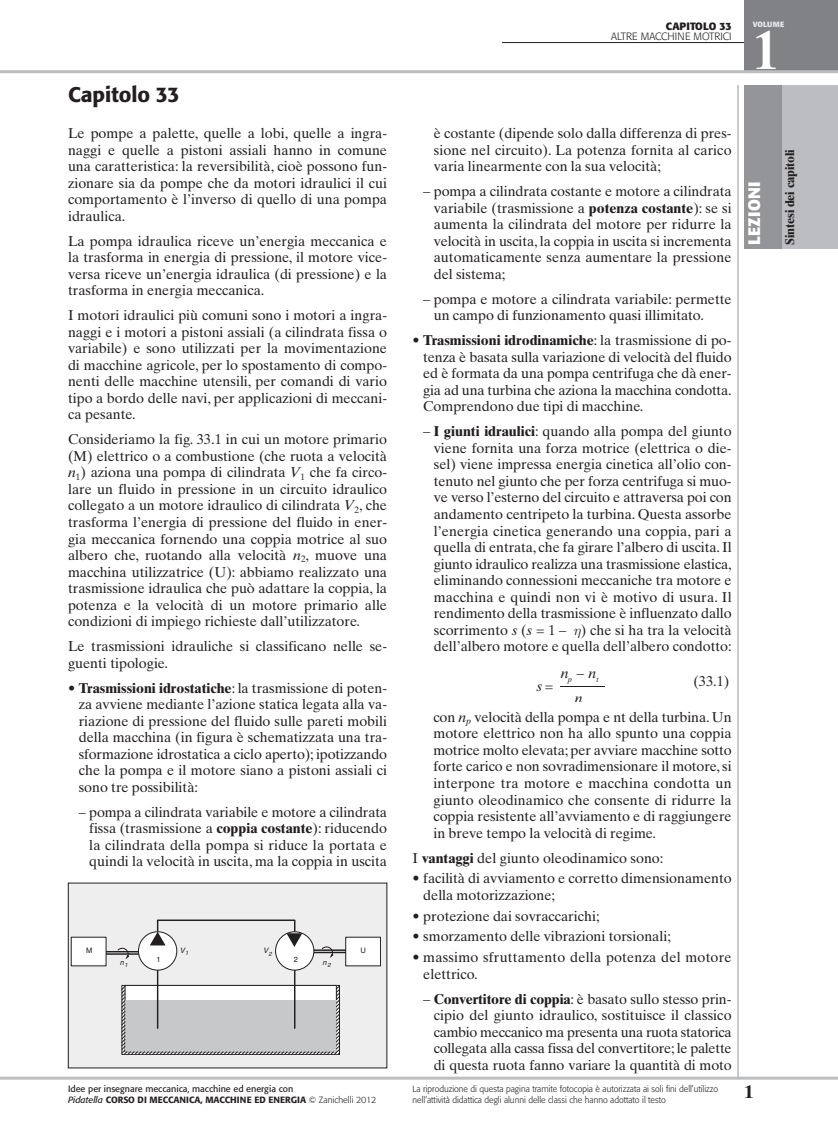
<style>
.page{position:relative;width:838px;height:1132px;background:#fff}
.page>*{position:absolute;margin:0;border:0;box-sizing:border-box;transform-origin:0 0}
.t1{font:700 54px "Times Ten";color:#fff;scale:.8 1}
.t2{font:500 21px "Formata";color:#231f20}
.t3{font:700 18px "Times Ten";color:#231f20}
.t4{font:700 16.5px "Formata";letter-spacing:.02em;color:#fff}
.t5{font:14.25px/16.5px "Times Ten";color:#231f20;text-align:justify}
.t6{font:italic 14.25px "Times Ten";color:#231f20}
.t7{font:700 12.75px "Times Ten";letter-spacing:-.015em;color:#231f20}
.t8{font:300 10.5px "Formata";color:#231f20}
.t9{font:700 10.5px "Formata";color:#231f20}
.t10{font:300 9px/10.5px "Formata";color:#231f20;scale:.96 1}
.t11{font:9px/10.5px "Formata";color:#231f20}
.t12{font:italic 7.95px "Times Ten";color:#231f20}
.t13{font:700 7.5px "Formata";letter-spacing:.02em;color:#e7e8e9}
.t14{font:italic 7.5px "Helvetica";color:#231f20}
.t15{font:7.5px "Helvetica";color:#231f20}
.t16{font:italic 5.85px "Helvetica";color:#231f20}
.s1{font-style:italic}
.s2{font-weight:700}
.s3{font-weight:500}
.s4{font-weight:300}
.s5{font-style:normal}
</style>
<div class="page">
<hr style="left:502px;top:42px;width:255px;height:1px;background:#231f20">
<div style="left:744px;top:0;width:94px;height:72px;background:#808285"></div>
<hr style="left:737px;top:85px;width:1px;height:993px;background:#939598">
<hr style="left:0;top:1076px;width:838px;height:3px;background:#bcbdc0">
<hr style="left:0;top:70px;width:838px;height:3px;background:#bcbdc0">
<div style="left:744px;top:85px;width:94px;height:164px;background:#bcbdc0"></div>
<div style="left:744px;top:85px;width:37px;height:164px;background:#939598"></div>
<hr style="left:560px;top:686px;width:45px;height:1px;background:#231f20">
<div style="left:68px;top:882px;width:319px;height:185px;background:#eeeeef"></div>
<div style="left:157px;top:919px;width:138px;height:109px;border:1px solid #231f20"></div>
<hr style="left:106px;top:950px;width:51px;height:2px;background:#231f20">
<hr style="left:295px;top:949px;width:52px;height:1px;background:#231f20">
<hr style="left:106px;top:952px;width:51px;height:2px;background:#231f20">
<hr style="left:295px;top:951px;width:52px;height:1px;background:#231f20">
<div style="left:71px;top:936px;width:35px;height:29px;background:#fff"></div>
<div style="left:346px;top:936px;width:34px;height:29px;background:#fff"></div>
<div style="left:345px;top:936px;width:36px;height:29px;border:1px solid #231f20"></div>
<div style="left:138px;top:931px;width:39px;height:38px;background:#fff;border-radius:50%"></div>
<div style="left:138px;top:931px;width:39px;height:39px;border:1px solid #231f20;border-radius:50%"></div>
<div style="left:275px;top:931px;width:39px;height:38px;background:#fff;border-radius:50%"></div>
<div style="left:275px;top:931px;width:39px;height:39px;border:1px solid #231f20;border-radius:50%"></div>
<svg style="left:150px;top:931px;width:15px;height:14px"></svg>
<svg style="left:286px;top:932px;width:16px;height:14px"></svg>
<svg style="left:117px;top:947px;width:12px;height:12px"></svg>
<svg style="left:322px;top:946px;width:11px;height:11px"></svg>
<svg style="left:121px;top:985px;width:219px;height:69px"></svg>
<h2 class="t2" style="left:68px;top:85px;width:113px">Capitolo 33</h2>
<p class="t5" style="left:68px;top:126px;width:320px">Le pompe a palette, quelle a lobi, quelle a ingra&shy;naggi e quelle a pistoni assiali hanno in comune una caratteristica: la reversibilità, cioè possono fun&shy;zionare sia da pompe che da motori idraulici il cui comportamento è l’inverso di quello di una pompa idraulica.</p>
<p class="t5" style="left:68px;top:234px;width:320px">La pompa idraulica riceve un’energia meccanica e la trasforma in energia di pressione, il motore vice&shy;versa riceve un’energia idraulica (di pressione) e la trasforma in energia meccanica.</p>
<p class="t5" style="left:68px;top:308px;width:320px">I motori idraulici più comuni sono i motori a ingra&shy;naggi e i motori a pistoni assiali (a cilindrata fissa o variabile) e sono utilizzati per la movimentazione di macchine agricole, per lo spostamento di compo&shy;nenti delle macchine utensili, per comandi di vario tipo a bordo delle navi, per applicazioni di meccani&shy;ca pesante.</p>
<p class="t5" style="left:68px;top:432px;width:320px">Consideriamo la fig. 33.1 in cui un motore primario (M) elettrico o a combustione (che ruota a velocità <span class="s1">n</span><sub>1</sub>) aziona una pompa di cilindrata <span class="s1">V</span><sub>1</sub> che fa circo&shy;lare un fluido in pressione in un circuito idraulico collegato a un motore idraulico di cilindrata <span class="s1">V</span><sub>2</sub>, che trasforma l’energia di pressione del fluido in ener&shy;gia meccanica fornendo una coppia motrice al suo albero che, ruotando alla velocità <span class="s1">n</span><sub>2</sub>, muove una macchina utilizzatrice (U): abbiamo realizzato una trasmissione idraulica che può adattare la coppia, la potenza e la velocità di un motore primario alle condizioni di impiego richieste dall’utilizzatore.</p>
<p class="t5" style="left:68px;top:639px;width:320px">Le trasmissioni idrauliche si classificano nelle se&shy;guenti tipologie.</p>
<p class="t5" style="left:79px;top:680px;width:310px;text-indent:-11px">• <span class="s2">Trasmissioni idrostatiche</span>: la trasmissione di poten&shy;za avviene mediante l’azione statica legata alla va&shy;riazione di pressione del fluido sulle pareti mobili della macchina (in figura è schematizzata una tra&shy;sformazione idrostatica a ciclo aperto); ipotizzando che la pompa e il motore siano a pistoni assiali ci sono tre possibilità:</p>
<p class="t5" style="left:89px;top:804px;width:299px;text-indent:-11px">– pompa a cilindrata variabile e motore a cilindrata fissa (trasmissione a <span class="s2">coppia costante</span>): riducendo la cilindrata della pompa si riduce la portata e quindi la velocità in uscita, ma la coppia in uscita</p>
<p class="t14" style="left:180px;top:943px;width:10px">V<sub>1</sub></p>
<p class="t14" style="left:263px;top:943px;width:10px">V<sub>2</sub></p>
<p class="t15" style="left:86px;top:944px;width:8px">M</p>
<p class="t15" style="left:360px;top:944px;width:7px">U</p>
<p class="t15" style="left:157px;top:952px;width:6px">1</p>
<p class="t15" style="left:294px;top:952px;width:6px">2</p>
<p class="t14" style="left:120px;top:955px;width:6px">n</p>
<p class="t14" style="left:322px;top:955px;width:6px">n</p>
<p class="t16" style="left:327px;top:960px;width:5px">2</p>
<p class="t16" style="left:124px;top:960px;width:5px">1</p>
<p class="t11" style="left:68px;top:1084px;width:310px">Idee per insegnare meccanica, macchine ed energia con<br><span class="s1">Pidatella</span> <span class="s3">CORSO DI MECCANICA, MACCHINE ED ENERGIA</span> <span class="s4">© Zanichelli 2012</span></p>
<p class="t9" style="left:666px;top:21px;width:67px">CAPITOLO 33</p>
<p class="t8" style="left:611px;top:32px;width:122px">ALTRE MACCHINE MOTRICI</p>
<p class="t13" style="left:753px;top:21px;width:33px">VOLUME</p>
<h1 class="t1" style="left:754px;top:31px;width:28px">1</h1>
<p class="t5" style="left:434px;top:126px;width:299px">è costante (dipende solo dalla differenza di pres&shy;sione nel circuito). La potenza fornita al carico varia linearmente con la sua velocità;</p>
<p class="t5" style="left:434px;top:184px;width:299px;text-indent:-11px">– pompa a cilindrata costante e motore a cilindrata variabile (trasmissione a <span class="s2">potenza costante</span>): se si aumenta la cilindrata del motore per ridurre la velocità in uscita, la coppia in uscita si incrementa automaticamente senza aumentare la pressione del sistema;</p>
<p class="t5" style="left:434px;top:292px;width:299px;text-indent:-11px">– pompa e motore a cilindrata variabile: permette un campo di funzionamento quasi illimitato.</p>
<p class="t5" style="left:423px;top:333px;width:310px;text-indent:-11px"><span class="s2">• Trasmissioni idrodinamiche</span>: la trasmissione di po&shy;tenza è basata sulla variazione di velocità del fluido ed è formata da una pompa centrifuga che dà ener&shy;gia ad una turbina che aziona la macchina condotta.<br>Comprendono due tipi di macchine.</p>
<p class="t5" style="left:434px;top:424px;width:299px;text-indent:-11px">– <span class="s2">I giunti idraulici</span>: quando alla pompa del giunto viene fornita una forza motrice (elettrica o die&shy;sel) viene impressa energia cinetica all’olio con&shy;tenuto nel giunto che per forza centrifuga si muo&shy;ve verso l’esterno del circuito e attraversa poi con andamento centripeto la turbina. Questa assorbe l’energia cinetica generando una coppia, pari a quella di entrata, che fa girare l’albero di uscita. Il giunto idraulico realizza una trasmissione elastica, eliminando connessioni meccaniche tra motore e macchina e quindi non vi è motivo di usura. Il rendimento della trasmissione è influenzato dallo scorrimento <span class="s1">s</span> (<span class="s1">s</span> = 1 – ) che si ha tra la velocità dell’albero motore e quella dell’albero condotto:</p>
<p class="t5" style="left:693px;top:674px;width:38px">(33.1)</p>
<p class="t5" style="left:433px;top:710px;width:300px">con <span class="s1">n</span><sub>p</sub> velocità della pompa e nt della turbina. Un motore elettrico non ha allo spunto una coppia motrice molto elevata; per avviare macchine sotto forte carico e non sovradimensionare il motore, si interpone tra motore e macchina condotta un giunto oleodinamico che consente di ridurre la coppia resistente all’avviamento e di raggiungere in breve tempo la velocità di regime.</p>
<p class="t5" style="left:412px;top:850px;width:252px">I <span class="s2">vantaggi</span> del giunto oleodinamico sono:</p>
<p class="t5" style="left:423px;top:871px;width:310px;text-indent:-11px">• facilità di avviamento e corretto dimensionamento della motorizzazione;</p>
<p class="t5" style="left:412px;top:908px;width:188px">• protezione dai sovraccarichi;</p>
<p class="t5" style="left:412px;top:929px;width:260px">• smorzamento delle vibrazioni torsionali;</p>
<p class="t5" style="left:423px;top:950px;width:310px;text-indent:-11px">• massimo sfruttamento della potenza del motore elettrico.</p>
<p class="t5" style="left:434px;top:991px;width:299px;text-indent:-11px">– <span class="s2">Convertitore di coppia</span>: è basato sullo stesso prin&shy;cipio del giunto idraulico, sostituisce il classico cambio meccanico ma presenta una ruota statorica collegata alla cassa fissa del convertitore; le palette di questa ruota fanno variare la quantità di moto</p>
<p class="t6" style="left:561px;top:668px;width:9px">n</p>
<p class="t6" style="left:588px;top:668px;width:9px">n</p>
<p class="t6" style="left:575px;top:692px;width:9px">n</p>
<p class="t12" style="left:568px;top:676px;width:6px">p</p>
<p class="t5" style="left:576px;top:666px;width:24px">− <sub>t</sub></p>
<p class="t6" style="left:537px;top:680px;width:18px">s<span class="s5">=</span></p>
<p class="t10" style="left:412px;top:1084px;width:320px">La riproduzione di questa pagina tramite fotocopia è autorizzata ai soli fini dell’utilizzo nell’attività didattica degli alunni delle classi che hanno adottato il testo</p>
<p class="t4" style="left:747px;top:244px;width:65px;rotate:-90deg">LEZIONI</p>
<p class="t3" style="left:744px;top:1085px;width:10px">1</p>
<p class="t7" style="left:785px;top:244px;width:96px;rotate:-90deg">Sintesi dei capitoli</p>
</div>
